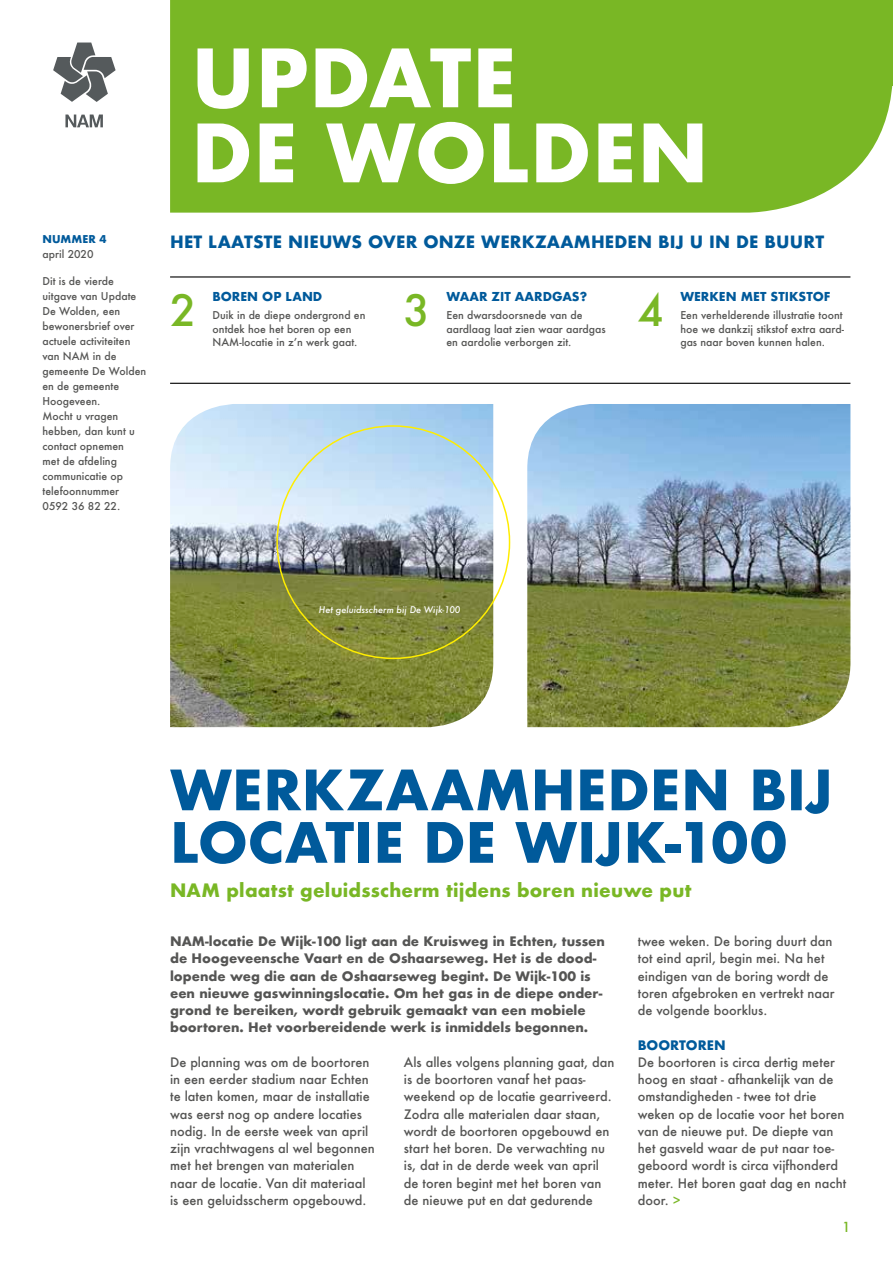
<style>
.page{position:relative;width:893px;height:1263px;background:#fff}
.page>*{position:absolute;margin:0;border:0;box-sizing:border-box;transform-origin:0 0}
.t1{font:700 78px/75px "Futura";letter-spacing:.01em;color:#fff}
.t2{font:700 54px/52.5px "Futura";letter-spacing:.005em;color:#005a9b}
.t3{font:500 42px "Futura";color:#79b725}
.t4{font:700 18px "Futura";letter-spacing:.015em;color:#79b725}
.t5{font:700 16.5px "Futura";letter-spacing:.01em;color:#005a9b}
.t6{font:500 13.5px "Futura";color:#79b725}
.t7{font:500 12.75px/17.2px "Futura";color:#555554}
.t8{font:700 12.75px/17.2px "Futura";color:#555554}
.t9{font:700 12.75px "Futura";color:#005a9b}
.t10{font:700 12px "Futura";color:#005a9b}
.t11{font:500 10.5px/15px "Futura";color:#555554}
.t12{font:700 10.5px "Futura";color:#005a9b}
.t13{font:italic 500 9px "Futura";color:#fff}
.s1{color:#79b725}
</style>
<div class="page">
<svg style="left:65px;top:115px;width:38px;height:12px"></svg>
<svg style="left:53px;top:43px;width:63px;height:59px"></svg>
<div style="left:170px;top:0;width:723px;height:213px;background:#79b725"></div>
<hr style="left:170px;top:276px;width:680px;height:2px;background:#000">
<hr style="left:170px;top:383px;width:680px;height:1px;background:#000">
<img style="left:527px;top:404px;width:323px;height:323px">
<img style="left:170px;top:404px;width:323px;height:323px">
<p class="t12" style="left:43px;top:231px;width:65px">NUMMER 4</p>
<p class="t11" style="left:43px;top:246px;width:53px">april 2020</p>
<p class="t11" style="left:43px;top:274px;width:105px">Dit is de vierde uitgave van Update<br>De Wolden, een bewonersbrief over actuele activiteiten van NAM in de gemeente De Wolden en de gemeente<br>Hoogeveen.<br>Mocht u vragen hebben, dan kunt u contact opnemen<br>met de afdeling communicatie op telefoonnummer<br>0592 36 82 22.</p>
<h1 class="t1" style="left:191px;top:40px;width:519px">UPDATE<br>DE WOLDEN</h1>
<p class="t5" style="left:170px;top:229px;width:655px">HET LAATSTE NIEUWS OVER ONZE WERKZAAMHEDEN BIJ U IN DE BUURT</p>
<h3 class="t3" style="left:170px;top:282px;width:27px">2</h3>
<p class="t10" style="left:213px;top:288px;width:111px">BOREN OP LAND</p>
<p class="t11" style="left:213px;top:308px;width:154px;line-height:13.5px">Duik in de diepe ondergrond en ontdek hoe het boren op een<br>NAM-locatie in z’n werk gaat.</p>
<h3 class="t3" style="left:404px;top:282px;width:27px">3</h3>
<p class="t10" style="left:446px;top:288px;width:142px">WAAR ZIT AARDGAS?</p>
<p class="t11" style="left:446px;top:308px;width:161px;line-height:13.5px">Een dwarsdoorsnede van de aardlaag laat zien waar aardgas en aardolie verborgen zit.</p>
<h3 class="t3" style="left:638px;top:282px;width:27px">4</h3>
<p class="t10" style="left:680px;top:288px;width:151px">WERKEN MET STIKSTOF</p>
<p class="t11" style="left:680px;top:308px;width:165px;line-height:13.5px">Een verhelderende illustratie toont hoe we dankzij stikstof extra aard&shy;gas naar boven kunnen halen.</p>
<p class="t13" style="left:319px;top:604px;width:143px">Het geluidsscherm bij De Wijk-100</p>
<h2 class="t2" style="left:170px;top:764px;width:664px">WERKZAAMHEDEN BIJ<br>LOCATIE DE WIJK-100</h2>
<h3 class="t4" style="left:170px;top:877px;width:523px">NAM plaatst geluidsscherm tijdens boren nieuwe put</h3>
<p class="t8" style="left:170px;top:933px;width:436px">NAM-locatie De Wijk-100 ligt aan de Kruisweg in Echten, tussen de Hoogeveensche Vaart en de Oshaarseweg. Het is de dood&shy;lopende weg die aan de Oshaarseweg begint. De Wijk-100 is een nieuwe gaswinningslocatie. Om het gas in de diepe onder&shy;grond te bereiken, wordt gebruik gemaakt van een mobiele boortoren. Het voorbereidende werk is inmiddels begonnen.</p>
<p class="t7" style="left:404px;top:1053px;width:212px">Als alles volgens planning gaat, dan is de boortoren vanaf het paas&shy;weekend op de locatie gearriveerd.<br>Zodra alle materialen daar staan, wordt de boortoren opgebouwd en start het boren. De verwachting nu is, dat in de derde week van april de toren begint met het boren van de nieuwe put en dat gedurende</p>
<p class="t7" style="left:170px;top:1053px;width:206px">De planning was om de boortoren in een eerder stadium naar Echten te laten komen, maar de installatie was eerst nog op andere locaties nodig. In de eerste week van april zijn vrachtwagens al wel begonnen met het brengen van materialen naar de locatie. Van dit materiaal is een geluidsscherm opgebouwd.</p>
<p class="t7" style="left:638px;top:932px;width:198px">twee weken. De boring duurt dan tot eind april, begin mei. Na het eindigen van de boring wordt de toren afgebroken en vertrekt naar de volgende boorklus.</p>
<p class="t9" style="left:638px;top:1035px;width:89px">BOORTOREN</p>
<p class="t7" style="left:638px;top:1053px;width:210px">De boortoren is circa dertig meter hoog en staat - afhankelijk van de omstandigheden - twee tot drie weken op de locatie voor het boren van de nieuwe put. De diepte van het gasveld waar de put naar toe&shy;geboord wordt is circa vijfhonderd meter. Het boren gaat dag en nacht door. <span class="s1">&gt;</span></p>
<p class="t6" style="left:842px;top:1217px;width:10px">1</p>
</div>
